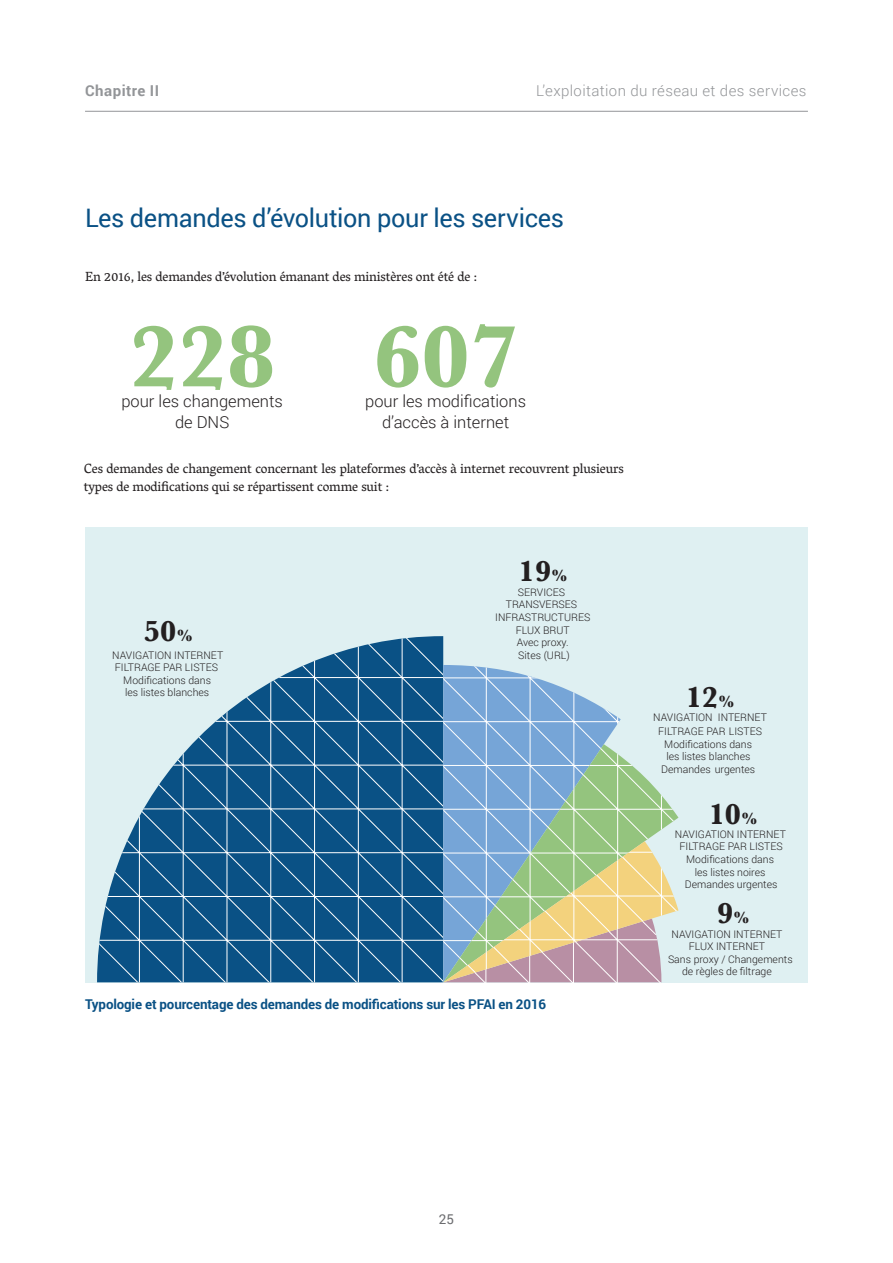
<style>
.page{position:relative;width:893px;height:1263px;background:#fff}
.page>*{position:absolute;margin:0;border:0;box-sizing:border-box;transform-origin:0 0}
.t1{font:700 90px "Baskerville";color:#94c47e}
.t2{font:700 30px "Baskerville";color:#231f20}
.t3{font:25.5px "Roboto";letter-spacing:-.01em;color:#0a5185}
.t4{font:300 16.5px "Roboto";color:#231f20}
.t5{font:300 15px "Roboto";letter-spacing:.025em;color:#939598}
.t6{font:700 15px "Roboto";letter-spacing:.035em;color:#939598}
.t7{font:13.5px/18px "Vesper Libre";letter-spacing:-.01em;color:#231f20}
.t8{font:700 13.5px "Roboto";letter-spacing:-.01em;color:#0a5185}
.t9{font:13.5px "Roboto";color:#6c6d70}
.t10{font:300 10.5px/12.6px "Roboto";color:#231f20;text-align:center}
.s1{font-size:16.95px}
</style>
<div class="page">
<hr style="left:85px;top:111px;width:723px;height:1px;background:#939598">
<div style="left:85px;top:527px;width:723px;height:455px;background:#dff0f2"></div>
<svg style="left:97px;top:636px;width:581px;height:346px"></svg>
<h3 class="t6" style="left:85px;top:80px;width:76px">Chapitre II</h3>
<h3 class="t5" style="left:536px;top:80px;width:272px">L’exploitation du réseau et des services</h3>
<h3 class="t3" style="left:85px;top:199px;width:481px">Les demandes d’évolution pour les services</h3>
<p class="t7" style="left:85px;top:268px;width:394px">En 2016, les demandes d’évolution émanant des ministères ont été de :</p>
<h1 class="t1" style="left:129px;top:294px;width:148px">228</h1>
<h3 class="t4" style="left:175px;top:411px;width:56px">de DNS</h3>
<h3 class="t4" style="left:121px;top:390px;width:163px">pour les changements</h3>
<h1 class="t1" style="left:373px;top:294px;width:148px">607</h1>
<h3 class="t4" style="left:382px;top:411px;width:129px">d’accès à internet</h3>
<h3 class="t4" style="left:365px;top:390px;width:162px">pour les modifications</h3>
<p class="t7" style="left:84px;top:460px;width:541px">Ces demandes de changement concernant les plateformes d’accès à internet recouvrent plusieurs types de modifications qui se répartissent comme suit :</p>
<h2 class="t2" style="left:144px;top:611px;width:51px">50<span class="s1">%</span></h2>
<h2 class="t2" style="left:519px;top:551px;width:51px">19<span class="s1">%</span></h2>
<p class="t10" style="left:495px;top:585px;width:97px">SERVICES<br>TRANSVERSES<br>INFRASTRUCTURES<br>FLUX BRUT<br>Avec proxy.</p>
<p class="t10" style="left:112px;top:648px;width:112px">NAVIGATION INTERNET</p>
<p class="t10" style="left:518px;top:648px;width:53px">Sites (URL)</p>
<p class="t10" style="left:115px;top:661px;width:105px">FILTRAGE PAR LISTES<br>Modifications dans les listes blanches</p>
<p class="t8" style="left:85px;top:995px;width:463px">Typologie et pourcentage des demandes de modifications sur les PFAI en 2016</p>
<h2 class="t2" style="left:686px;top:676px;width:51px">12<span class="s1">%</span></h2>
<p class="t10" style="left:653px;top:711px;width:115px">NAVIGATION INTERNET<br>FILTRAGE PAR LISTES<br>Modifications dans<br>les listes blanches<br>Demandes urgentes</p>
<h2 class="t2" style="left:709px;top:793px;width:51px">10<span class="s1">%</span></h2>
<p class="t10" style="left:675px;top:827px;width:113px">NAVIGATION INTERNET<br>FILTRAGE PAR LISTES<br>Modifications dans<br>les listes noires<br>Demandes urgentes</p>
<h2 class="t2" style="left:717px;top:892px;width:35px">9<span class="s1">%</span></h2>
<p class="t10" style="left:671px;top:927px;width:113px">NAVIGATION INTERNET</p>
<p class="t10" style="left:689px;top:940px;width:78px">FLUX INTERNET</p>
<p class="t10" style="left:668px;top:952px;width:126px">Sans proxy / Changements</p>
<p class="t10" style="left:682px;top:965px;width:91px">de règles de filtrage</p>
<p class="t9" style="left:439px;top:1210px;width:17px">25</p>
</div>
